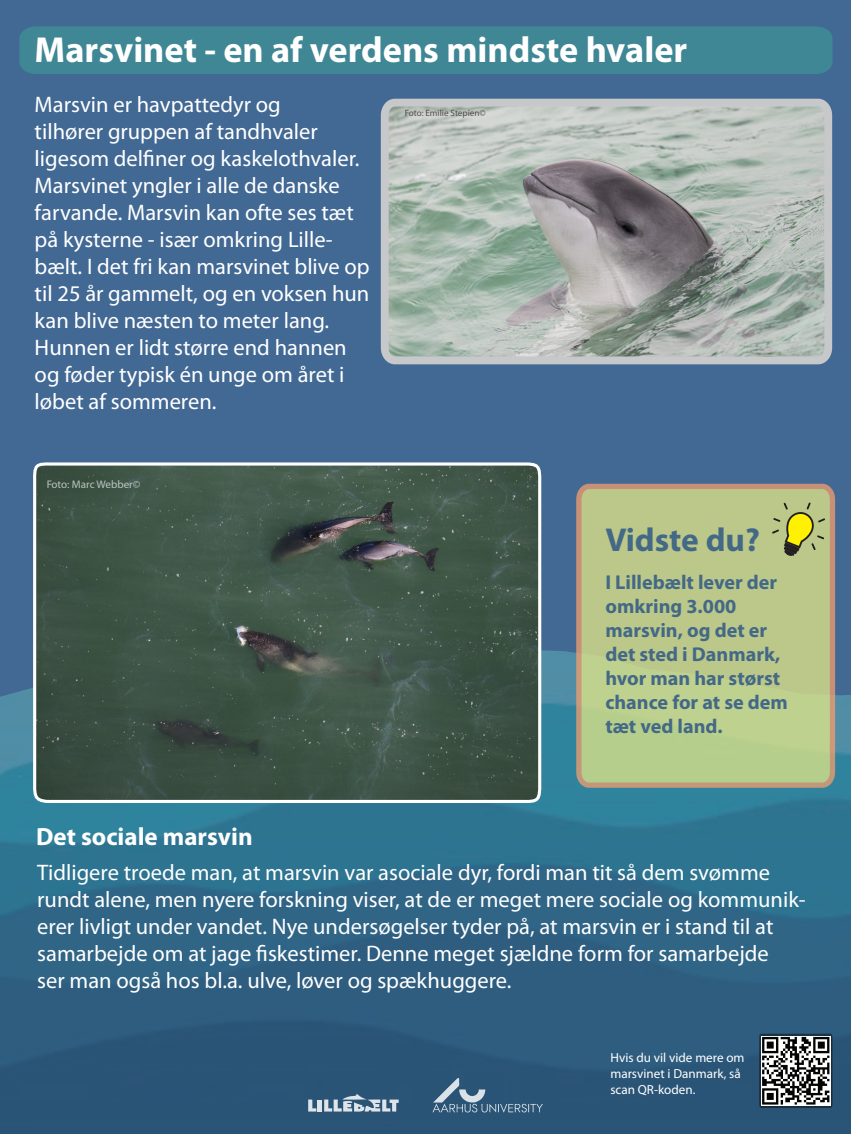
<style>
.page{position:relative;width:851px;height:1134px;background:#fff}
.page>*{position:absolute;margin:0;border:0;box-sizing:border-box;transform-origin:0 0}
.t1{font:700 36.25px "Myriad Pro";color:#fff}
.t2{font:700 33.19px "Myriad Pro";color:#446987}
.t3{font:700 25px "Myriad Pro";color:#fff}
.t4{font:22.5px/27px "Myriad Pro";color:#fff}
.t5{font:700 20.06px/24.1px "Myriad Pro";color:#446987}
.t6{font:13.12px/15.8px "Myriad Pro";color:#fff}
.t7{font:11.06px "Myriad Pro";color:#fff}
.t8{font:9.12px "Myriad Pro";color:#231f20}
</style>
<div class="page">
<div style="left:0;top:0;width:850px;height:1134px;background:#426994"></div>
<img style="left:0;top:647px;width:850px;height:487px">
<div style="left:19px;top:26px;width:813px;height:48px;background:#3f8794"></div>
<svg style="left:576px;top:484px;width:259px;height:304px;background:#bbc689"></svg>
<svg style="left:771px;top:502px;width:54px;height:54px;background:#b2b860"></svg>
<svg style="left:432px;top:1078px;width:110px;height:34px;background:#476b88"></svg>
<svg style="left:308px;top:1099px;width:8px;height:12px"></svg>
<svg style="left:318px;top:1099px;width:4px;height:12px"></svg>
<svg style="left:324px;top:1094px;width:74px;height:18px"></svg>
<svg style="left:380px;top:98px;width:453px;height:267px;background:#a9b1ad"></svg>
<svg style="left:759px;top:1034px;width:73px;height:74px"></svg>
<img style="left:761px;top:1036px;width:69px;height:69px">
<svg style="left:30px;top:462px;width:514px;height:344px;background:#44594e"></svg>
<h1 class="t1" style="left:35px;top:36px;width:654px">Marsvinet - en af verdens mindste hvaler</h1>
<p class="t4" style="left:35px;top:92px;width:336px">Marsvin er havpattedyr og<br>tilhører gruppen af tandhvaler ligesom delfiner og kaskelothvaler.<br>Marsvinet yngler i alle de danske farvande. Marsvin kan ofte ses tæt på kysterne - især omkring Lille&shy;bælt. I det fri kan marsvinet blive op til 25 år gammelt, og en voksen hun kan blive næsten to meter lang.<br>Hunnen er lidt større end hannen og føder typisk én unge om året i løbet af sommeren.</p>
<p class="t8" style="left:404px;top:110px;width:83px">Foto: Emilie Stepien©</p>
<p class="t7" style="left:46px;top:479px;width:95px">Foto: Marc Webber©</p>
<h2 class="t2" style="left:605px;top:527px;width:156px">Vidste du?</h2>
<p class="t5" style="left:605px;top:571px;width:184px">I Lillebælt lever der omkring 3.000 marsvin, og det er det sted i Danmark, hvor man har størst chance for at se dem tæt ved land.</p>
<p class="t3" style="left:36px;top:827px;width:218px">Det sociale marsvin</p>
<p class="t4" style="left:37px;top:861px;width:770px">Tidligere troede man, at marsvin var asociale dyr, fordi man tit så dem svømme rundt alene, men nyere forskning viser, at de er meget mere sociale og kommunik&shy;erer livligt under vandet. Nye undersøgelser tyder på, at marsvin er i stand til at samarbejde om at jage fiskestimer. Denne meget sjældne form for samarbejde<br>ser man også hos bl.a. ulve, løver og spækhuggere.</p>
<p class="t6" style="left:610px;top:1051px;width:136px">Hvis du vil vide mere om marsvinet i Danmark, så scan QR-koden.</p>
</div>
